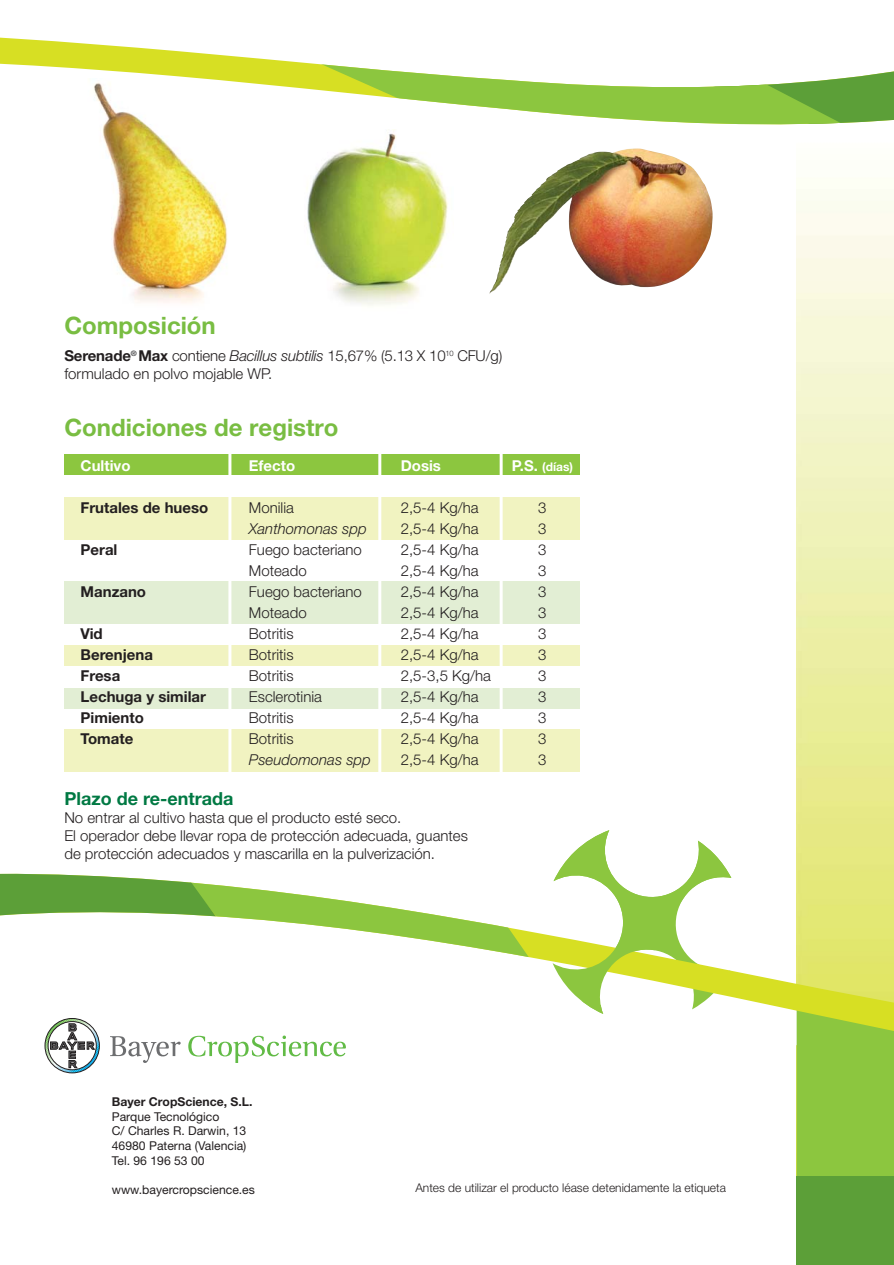
<style>
.page{position:relative;width:894px;height:1265px;background:#fff}
.page>*{position:absolute;margin:0;border:0;box-sizing:border-box;transform-origin:0 0}
.t1{font:700 24px "Helvetica Neue";color:#79bd42}
.t2{font:700 18px "Helvetica Neue";color:#007943}
.t3{font:300 15px/21px "Helvetica Neue";color:#231f20}
.t4{font:700 15px/21px "Helvetica Neue";color:#231f20}
.t5{font:italic 300 15px "Helvetica Neue";color:#231f20}
.t6{font:700 15px "Helvetica Neue";color:#fff}
.t7{font:12.15px/14.7px "Helvetica Neue";color:#231f20}
.t8{font:700 12.15px "Helvetica Neue";color:#231f20}
.t9{font:300 12px "Helvetica Neue";color:#231f20}
.t10{font:700 12px "Helvetica Neue";color:#fff}
.s1{font-weight:700}
.s2{font-style:italic}
.s3{font-size:15px}
</style>
<div class="page">
<div style="left:797px;top:1176px;width:97px;height:88px;background:#5c9f38"></div>
<svg style="left:389px;top:907px;width:164px;height:57px"></svg>
<svg style="left:0;top:873px;width:389px;height:201px"></svg>
<div style="left:64px;top:454px;width:516px;height:21px;background:#8cc63f"></div>
<div style="left:64px;top:729px;width:516px;height:42px;background:#f1f3c1"></div>
<div style="left:64px;top:688px;width:516px;height:21px;background:#e2eed4"></div>
<div style="left:64px;top:581px;width:516px;height:42px;background:#e2eed4"></div>
<div style="left:64px;top:645px;width:516px;height:21px;background:#f1f3c1"></div>
<div style="left:64px;top:497px;width:516px;height:42px;background:#f1f3c1"></div>
<hr style="left:228px;top:449px;width:3px;height:329px;background:#fff">
<hr style="left:378px;top:449px;width:3px;height:329px;background:#fff">
<hr style="left:500px;top:449px;width:3px;height:329px;background:#fff">
<svg style="left:553px;top:830px;width:341px;height:348px"></svg>
<img style="left:0;top:37px;width:556px;height:253px">
<svg style="left:568px;top:213px;width:326px;height:77px"></svg>
<svg style="left:184px;top:37px;width:710px;height:176px"></svg>
<h1 class="t1" style="left:64px;top:317px;width:153px">Composición</h1>
<p class="t3" style="left:64px;top:348px;width:439px;line-height:18px"><span class="s1">Serenade</span><sup>®</sup> <span class="s1">Max</span> contiene <span class="s2">Bacillus subtilis</span> 15,67% (5.13 X 10<sup>10</sup> CFU/g) formulado en polvo mojable WP.</p>
<h1 class="t1" style="left:64px;top:419px;width:276px">Condiciones de registro</h1>
<p class="t6" style="left:81px;top:460px;width:51px">Cultivo</p>
<p class="t4" style="left:81px;top:498px;width:129px">Frutales de hueso</p>
<p class="t4" style="left:81px;top:540px;width:38px">Peral</p>
<p class="t4" style="left:81px;top:582px;width:67px">Manzano</p>
<p class="t4" style="left:81px;top:624px;width:127px">Vid<br>Berenjena<br>Fresa<br>Lechuga y similar<br>Pimiento<br>Tomate</p>
<p class="t6" style="left:249px;top:460px;width:48px">Efecto</p>
<p class="t3" style="left:249px;top:498px;width:46px">Monilia</p>
<p class="t5" style="left:249px;top:523px;width:119px">Xanthomonas spp</p>
<p class="t3" style="left:249px;top:540px;width:114px">Fuego bacteriano<br>Moteado<br>Fuego bacteriano<br>Moteado<br>Botritis<br>Botritis<br>Botritis<br>Esclerotinia<br>Botritis<br>Botritis</p>
<p class="t5" style="left:249px;top:754px;width:123px">Pseudomonas spp</p>
<p class="t6" style="left:401px;top:460px;width:42px">Dosis</p>
<p class="t3" style="left:401px;top:498px;width:92px">2,5-4 Kg/ha<br>2,5-4 Kg/ha<br>2,5-4 Kg/ha<br>2,5-4 Kg/ha<br>2,5-4 Kg/ha<br>2,5-4 Kg/ha<br>2,5-4 Kg/ha<br>2,5-4 Kg/ha<br>2,5-3,5 Kg/ha<br>2,5-4 Kg/ha<br>2,5-4 Kg/ha<br>2,5-4 Kg/ha<br>2,5-4 Kg/ha</p>
<p class="t2" style="left:64px;top:792px;width:171px">Plazo de re-entrada</p>
<p class="t3" style="left:64px;top:810px;width:405px;line-height:18px">No entrar al cultivo hasta que el producto esté seco.<br>El operador debe llevar ropa de protección adecuada, guantes de protección adecuados y mascarilla en la pulverización.</p>
<p class="t10" style="left:512px;top:462px;width:63px"><span class="s3">P.S.</span> (días)</p>
<p class="t3" style="left:538px;top:498px;width:10px;text-align:justify">3<br>3<br>3<br>3<br>3<br>3<br>3<br>3<br>3<br>3<br>3<br>3<br>3</p>
<p class="t8" style="left:112px;top:1097px;width:142px">Bayer CropScience, S.L.</p>
<p class="t7" style="left:112px;top:1110px;width:136px">Parque Tecnológico<br>C/ Charles R. Darwin, 13<br>46980 Paterna (Valencia)<br>Tel. 96 196 53 00</p>
<p class="t7" style="left:112px;top:1183px;width:145px">www.bayercropscience.es</p>
<p class="t9" style="left:415px;top:1183px;width:312px">Antes de utilizar el producto léase detenidamente la etiqueta</p>
</div>
